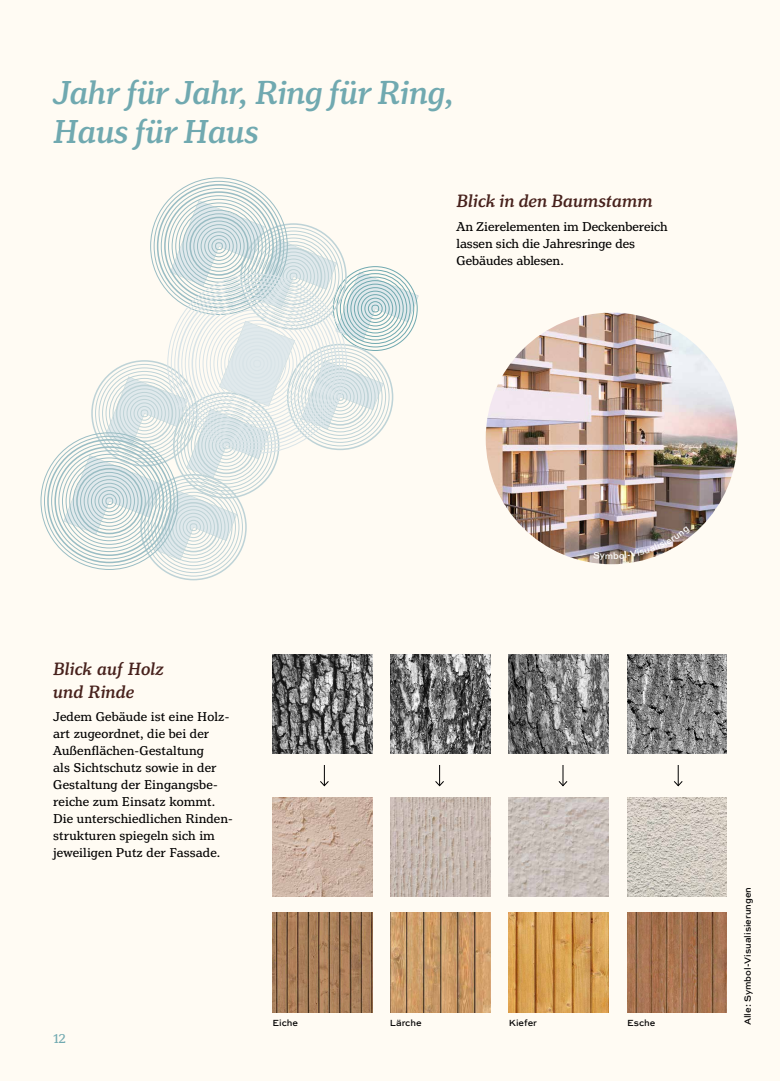
<style>
.page{position:relative;width:780px;height:1081px;background:#fffbf3}
.page>*{position:absolute;margin:0;border:0;box-sizing:border-box;transform-origin:0 0}
.t1{font:italic 500 35px/38.8px "Henriette";letter-spacing:-.005em;color:#70a9b0}
.t2{font:italic 500 18.75px/22.5px "Henriette";letter-spacing:.01em;color:#47211c}
.t3{font:13.5px/16.9px "Henriette";letter-spacing:.01em;color:#000}
.t4{font:13.5px "Henriette";color:#70a9b0}
.t5{font:500 9.38px "Sweet Sans";color:#000}
</style>
<div class="page">
<img style="left:272px;top:654px;width:100px;height:100px">
<img style="left:390px;top:654px;width:100px;height:100px">
<img style="left:509px;top:654px;width:99px;height:100px">
<img style="left:627px;top:654px;width:99px;height:100px">
<svg style="left:40px;top:455px;width:18px;height:92px"></svg>
<svg style="left:58px;top:181px;width:361px;height:396px"></svg>
<img style="left:272px;top:797px;width:100px;height:100px">
<img style="left:272px;top:912px;width:100px;height:100px">
<img style="left:390px;top:797px;width:100px;height:100px">
<img style="left:390px;top:912px;width:100px;height:100px">
<img style="left:509px;top:797px;width:99px;height:100px">
<img style="left:509px;top:912px;width:99px;height:100px">
<img style="left:627px;top:797px;width:99px;height:100px">
<img style="left:627px;top:912px;width:99px;height:100px">
<svg style="left:320px;top:765px;width:9px;height:21px"></svg>
<svg style="left:558px;top:765px;width:10px;height:21px"></svg>
<svg style="left:435px;top:765px;width:9px;height:21px"></svg>
<svg style="left:674px;top:765px;width:9px;height:21px"></svg>
<img style="left:485px;top:313px;width:252px;height:251px;border-radius:126px">
<img style="left:593px;top:526px;width:97px;height:35px">
<h1 class="t1" style="left:53px;top:75px;width:402px">Jahr für Jahr, Ring für Ring,<br>Haus für Haus</h1>
<h2 class="t2" style="left:456px;top:190px;width:197px">Blick in den Baumstamm</h2>
<p class="t3" style="left:456px;top:218px;width:213px">An Zierelementen im Deckenbereich lassen sich die Jahresringe des<br>Gebäudes ablesen.</p>
<h2 class="t2" style="left:53px;top:658px;width:112px">Blick auf Holz und Rinde</h2>
<p class="t3" style="left:53px;top:709px;width:181px">Jedem Gebäude ist eine Holz&shy;art zugeordnet, die bei der<br>Außenflächen-Gestaltung<br>als Sichtschutz sowie in der<br>Gestaltung der Eingangsbe&shy;reiche zum Einsatz kommt.<br>Die unterschiedlichen Rinden&shy;strukturen spiegeln sich im jeweiligen Putz der Fassade.</p>
<p class="t4" style="left:53px;top:1030px;width:12px">12</p>
<p class="t5" style="left:272px;top:1017px;width:27px">Eiche</p>
<p class="t5" style="left:390px;top:1017px;width:33px">Lärche</p>
<p class="t5" style="left:509px;top:1017px;width:30px">Kiefer</p>
<p class="t5" style="left:627px;top:1017px;width:30px">Esche</p>
<p class="t5" style="left:742px;top:1025px;width:140px;rotate:-90deg">Alle: Symbol-Visualisierungen</p>
</div>
